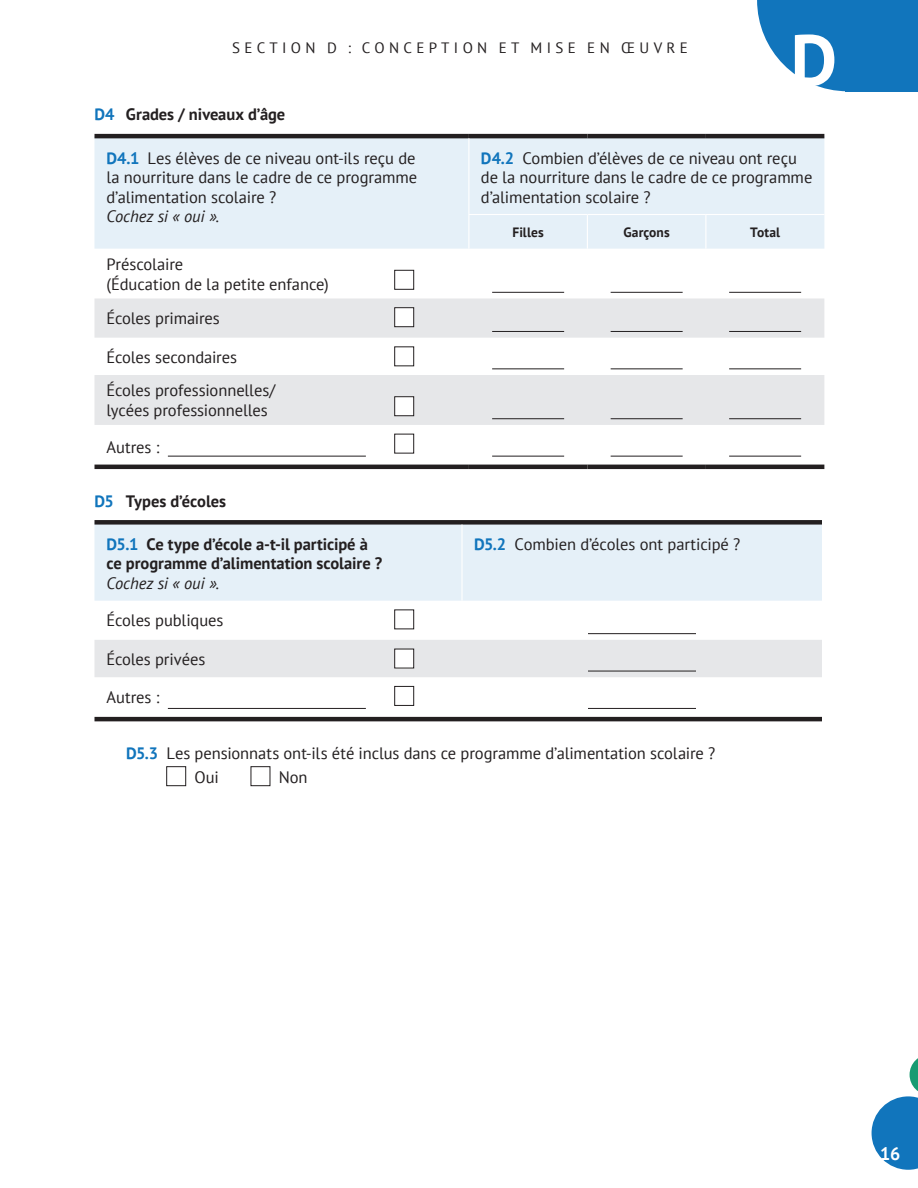
<style>
.page{position:relative;width:918px;height:1188px;background:#fff}
.page>*{position:absolute;margin:0;border:0;box-sizing:border-box;transform-origin:0 0}
.t1{font:700 72px "PT Sans";color:#fff}
.t2{font:700 18px "PT Sans";color:#fff}
.t3{font:16.5px/19.5px "PT Sans";letter-spacing:-.005em;color:#231f20}
.t4{font:700 16.5px/19.5px "PT Sans";letter-spacing:-.005em;color:#231f20}
.t5{font:italic 16.5px "PT Sans";letter-spacing:-.005em;color:#231f20}
.t6{font:15px "PT Sans";letter-spacing:.29em;color:#231f20}
.t7{font:700 13.5px "PT Sans";letter-spacing:.005em;color:#231f20}
.s1{color:#1175bc}
.s2{font-weight:700;color:#1175bc}
</style>
<div class="page">
<svg style="left:872px;top:1058px;width:46px;height:112px"></svg>
<svg style="left:757px;top:0;width:161px;height:91px;background:#2d85c4"></svg>
<div style="left:94px;top:138px;width:730px;height:111px;background:#e5f0f8"></div>
<svg style="left:94px;top:298px;width:730px;height:127px;fill:#e6e7e9"></svg>
<hr style="left:94px;top:134px;width:375px;height:4px;background:#231f20">
<hr style="left:469px;top:134px;width:118px;height:4px;background:#231f20">
<hr style="left:587px;top:134px;width:119px;height:4px;background:#231f20">
<hr style="left:706px;top:134px;width:118px;height:4px;background:#231f20">
<hr style="left:468px;top:214px;width:119px;height:1px;background:#fff">
<hr style="left:468px;top:215px;width:1px;height:34px;background:#fff">
<hr style="left:587px;top:214px;width:119px;height:1px;background:#fff">
<hr style="left:587px;top:215px;width:1px;height:34px;background:#fff">
<hr style="left:706px;top:214px;width:118px;height:1px;background:#fff">
<hr style="left:705px;top:215px;width:1px;height:34px;background:#fff">
<hr style="left:468px;top:138px;width:1px;height:76px;background:#fff">
<hr style="left:94px;top:465px;width:375px;height:4px;background:#231f20">
<hr style="left:469px;top:465px;width:118px;height:4px;background:#231f20">
<hr style="left:587px;top:465px;width:119px;height:4px;background:#231f20">
<hr style="left:706px;top:465px;width:118px;height:4px;background:#231f20">
<div style="left:394px;top:270px;width:20px;height:20px;border:1px solid #231f20"></div>
<hr style="left:492px;top:292px;width:72px;height:1px;background:#231f20">
<hr style="left:611px;top:292px;width:72px;height:1px;background:#231f20">
<hr style="left:729px;top:292px;width:72px;height:1px;background:#231f20">
<div style="left:395px;top:308px;width:19px;height:19px;background:#fff"></div>
<div style="left:394px;top:308px;width:20px;height:19px;border:1px solid #231f20"></div>
<hr style="left:492px;top:331px;width:72px;height:1px;background:#231f20">
<hr style="left:611px;top:331px;width:72px;height:1px;background:#231f20">
<hr style="left:729px;top:331px;width:72px;height:1px;background:#231f20">
<div style="left:395px;top:347px;width:19px;height:19px;background:#fff"></div>
<div style="left:394px;top:347px;width:20px;height:19px;border:1px solid #231f20"></div>
<hr style="left:492px;top:369px;width:72px;height:1px;background:#231f20">
<hr style="left:611px;top:369px;width:72px;height:1px;background:#231f20">
<hr style="left:729px;top:369px;width:72px;height:1px;background:#231f20">
<div style="left:395px;top:397px;width:19px;height:19px;background:#fff"></div>
<div style="left:394px;top:397px;width:20px;height:19px;border:1px solid #231f20"></div>
<hr style="left:492px;top:418px;width:72px;height:1px;background:#231f20">
<hr style="left:611px;top:418px;width:72px;height:1px;background:#231f20">
<hr style="left:729px;top:418px;width:72px;height:1px;background:#231f20">
<hr style="left:168px;top:456px;width:198px;height:1px;background:#231f20">
<div style="left:394px;top:434px;width:20px;height:19px;border:1px solid #231f20"></div>
<hr style="left:492px;top:456px;width:72px;height:1px;background:#231f20">
<hr style="left:611px;top:456px;width:72px;height:1px;background:#231f20">
<hr style="left:729px;top:456px;width:72px;height:1px;background:#231f20">
<div style="left:94px;top:525px;width:728px;height:76px;background:#e5f0f8"></div>
<div style="left:94px;top:640px;width:728px;height:37px;background:#e6e7e9"></div>
<div style="left:94px;top:520px;width:368px;height:5px;background:#231f20"></div>
<div style="left:462px;top:520px;width:360px;height:5px;background:#231f20"></div>
<hr style="left:461px;top:525px;width:2px;height:76px;background:#fff">
<hr style="left:94px;top:717px;width:368px;height:4px;background:#231f20">
<hr style="left:462px;top:717px;width:360px;height:4px;background:#231f20">
<div style="left:394px;top:610px;width:20px;height:19px;border:1px solid #231f20"></div>
<hr style="left:588px;top:633px;width:108px;height:1px;background:#231f20">
<div style="left:395px;top:649px;width:19px;height:19px;background:#fff"></div>
<div style="left:394px;top:649px;width:20px;height:19px;border:1px solid #231f20"></div>
<hr style="left:588px;top:671px;width:108px;height:1px;background:#231f20">
<hr style="left:168px;top:708px;width:198px;height:1px;background:#231f20">
<div style="left:394px;top:686px;width:20px;height:20px;border:1px solid #231f20"></div>
<hr style="left:588px;top:708px;width:108px;height:1px;background:#231f20">
<div style="left:166px;top:766px;width:20px;height:20px;border:1px solid #231f20"></div>
<div style="left:251px;top:766px;width:19px;height:20px;border:1px solid #231f20"></div>
<p class="t6" style="left:232px;top:38px;width:457px">SECTION D : CONCEPTION ET MISE EN ŒUVRE</p>
<h1 class="t1" style="left:791px;top:12px;width:48px">D</h1>
<p class="t4" style="left:94px;top:104px;width:192px"><span class="s1">D4</span> Grades / niveaux d’âge</p>
<p class="t3" style="left:106px;top:148px;width:312px;text-align:justify"><span class="s2">D4.1</span> Les élèves de ce niveau ont-ils reçu de la nourriture dans le cadre de ce programme d’alimentation scolaire ?</p>
<p class="t5" style="left:106px;top:206px;width:114px">Cochez si « oui ».</p>
<p class="t3" style="left:106px;top:254px;width:224px">Préscolaire<br>(Éducation de la petite enfance)</p>
<p class="t3" style="left:106px;top:308px;width:115px">Écoles primaires</p>
<p class="t3" style="left:106px;top:340px;width:170px;line-height:33.3px">Écoles secondaires<br>Écoles professionnelles/</p>
<p class="t3" style="left:106px;top:400px;width:163px">lycées professionnelles</p>
<p class="t3" style="left:106px;top:437px;width:54px">Autres :</p>
<p class="t4" style="left:94px;top:491px;width:133px"><span class="s1">D5</span> Types d’écoles</p>
<p class="t4" style="left:106px;top:534px;width:277px"><span class="s1">D5.1</span> Ce type d’école a-t-il participé à ce programme d’alimentation scolaire ?</p>
<p class="t5" style="left:107px;top:572px;width:114px">Cochez si « oui ».</p>
<p class="t3" style="left:107px;top:610px;width:118px">Écoles publiques</p>
<p class="t3" style="left:106px;top:649px;width:100px">Écoles privées</p>
<p class="t3" style="left:106px;top:687px;width:54px">Autres :</p>
<p class="t3" style="left:481px;top:148px;width:333px"><span class="s2">D4.2</span> Combien d’élèves de ce niveau ont reçu de la nourriture dans le cadre de ce programme d’alimentation scolaire ?</p>
<p class="t7" style="left:513px;top:223px;width:33px">Filles</p>
<p class="t7" style="left:624px;top:223px;width:48px">Garçons</p>
<p class="t7" style="left:750px;top:223px;width:31px">Total</p>
<p class="t3" style="left:474px;top:534px;width:268px"><span class="s2">D5.2</span> Combien d’écoles ont participé ?</p>
<p class="t3" style="left:194px;top:741px;width:522px;line-height:24.2px;text-indent:-68px"><span class="s2">D5.3</span> Les pensionnats ont-ils été inclus dans ce programme d’alimentation scolaire ?<br>Oui</p>
<p class="t3" style="left:279px;top:767px;width:30px">Non</p>
<p class="t2" style="left:880px;top:1142px;width:22px">16</p>
</div>
